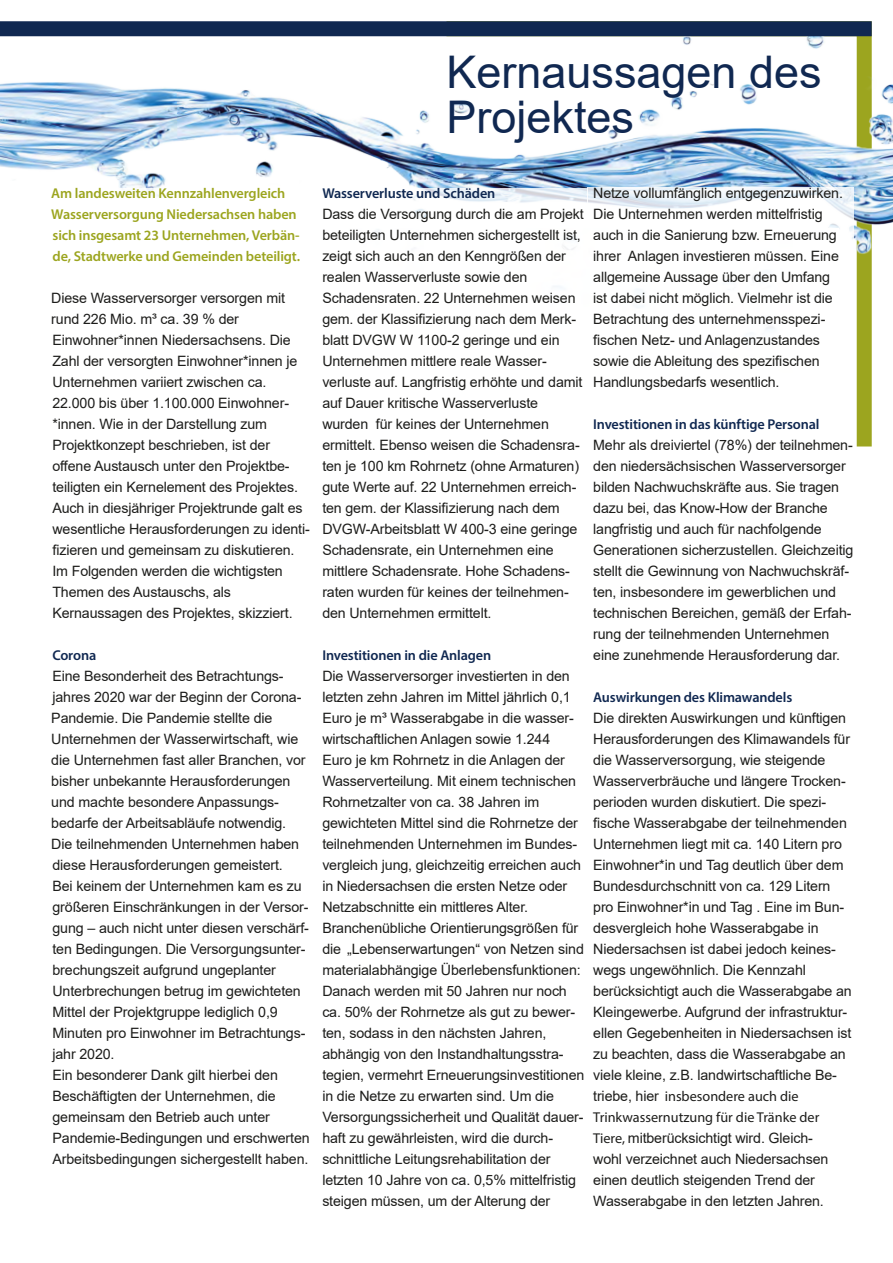
<style>
.page{position:relative;width:893px;height:1263px;background:#fff}
.page>*{position:absolute;margin:0;border:0;box-sizing:border-box;transform-origin:0 0}
.t1{font:45px/45px "Arial";color:#102851}
.t2{font:14.25px/21px "Arial";letter-spacing:-.01em;color:#1d1d1b}
.t3{font:600 14.25px/21px "Myriad Pro";letter-spacing:-.01em;color:#9ca51f}
.t4{font:600 14.25px "Myriad Pro";letter-spacing:-.01em;color:#102851}
.t5{font:14.25px/21px "Myriad Pro";color:#1d1d1b}
.s1{font-family:"Arial"}
.s2{font-family:"Myriad Pro"}
</style>
<div class="page">
<svg style="left:0;top:21px;width:887px;height:426px"></svg>
<div style="left:51px;top:188px;width:266px;height:1024px;background:#fff"></div>
<div style="left:319px;top:188px;width:269px;height:1025px;background:#fff"></div>
<div style="left:587px;top:188px;width:267px;height:1025px;background:#fff"></div>
<h1 class="t1" style="left:446px;top:54px;width:377px">Kernaussagen des<br>Projektes</h1>
<p class="t3" style="left:51px;top:184px;width:250px">Am landesweiten Kennzahlenvergleich Wasserversorgung Niedersachsen haben sich insgesamt 23 Unternehmen, Verbän&shy;de, Stadtwerke und Gemeinden beteiligt.</p>
<p class="t2" style="left:51px;top:289px;width:260px">Diese Wasserversorger versorgen mit rund 226 Mio. m³ ca. 39 % der Einwohner*innen Niedersachsens. Die Zahl der versorgten Einwohner*innen je Unternehmen variiert zwischen ca.<br>22.000 bis über 1.100.000 Einwohner-*innen. Wie in der Darstellung zum Projektkonzept beschrieben, ist der offene Austausch unter den Projektbe&shy;teiligten ein Kernelement des Projektes.<br>Auch in diesjähriger Projektrunde galt es wesentliche Herausforderungen zu identi&shy;fizieren und gemeinsam zu diskutieren.<br>Im Folgenden werden die wichtigsten Themen des Austauschs, als Kernaussagen des Projektes, skizziert.</p>
<p class="t4" style="left:52px;top:649px;width:45px">Corona</p>
<p class="t2" style="left:51px;top:667px;width:260px">Eine Besonderheit des Betrachtungs&shy;jahres 2020 war der Beginn der Corona-Pandemie. Die Pandemie stellte die Unternehmen der Wasserwirtschaft, wie die Unternehmen fast aller Branchen, vor bisher unbekannte Herausforderungen und machte besondere Anpassungs&shy;bedarfe der Arbeitsabläufe notwendig.<br>Die teilnehmenden Unternehmen haben diese Herausforderungen gemeistert.<br>Bei keinem der Unternehmen kam es zu größeren Einschränkungen in der Versor&shy;gung – auch nicht unter diesen verschärf&shy;ten Bedingungen. Die Versorgungsunter&shy;brechungszeit aufgrund ungeplanter Unterbrechungen betrug im gewichteten Mittel der Projektgruppe lediglich 0,9<br>Minuten pro Einwohner im Betrachtungs&shy;jahr 2020.<br>Ein besonderer Dank gilt hierbei den Beschäftigten der Unternehmen, die gemeinsam den Betrieb auch unter Pandemie-Bedingungen und erschwerten Arbeitsbedingungen sichergestellt haben.</p>
<p class="t4" style="left:322px;top:187px;width:175px">Wasserverluste und Schäden</p>
<p class="t2" style="left:322px;top:205px;width:263px">Dass die Versorgung durch die am Projekt beteiligten Unternehmen sichergestellt ist, zeigt sich auch an den Kenngrößen der realen Wasserverluste sowie den Schadensraten. 22 Unternehmen weisen gem. der Klassifizierung nach dem Merk&shy;blatt DVGW W 1100-2 geringe und ein Unternehmen mittlere reale Wasser&shy;verluste auf. Langfristig erhöhte und damit auf Dauer kritische Wasserverluste wurden für keines der Unternehmen ermittelt. Ebenso weisen die Schadensra&shy;ten je 100 km Rohrnetz (ohne Armaturen) gute Werte auf. 22 Unternehmen erreich&shy;ten gem. der Klassifizierung nach dem DVGW-Arbeitsblatt W 400-3 eine geringe Schadensrate, ein Unternehmen eine mittlere Schadensrate. Hohe Schadens&shy;raten wurden für keines der teilnehmen&shy;den Unternehmen ermittelt.</p>
<p class="t4" style="left:322px;top:649px;width:170px">Investitionen in die Anlagen</p>
<p class="t2" style="left:322px;top:667px;width:264px">Die Wasserversorger investierten in den letzten zehn Jahren im Mittel jährlich 0,1<br>Euro je m³ Wasserabgabe in die wasser&shy;wirtschaftlichen Anlagen sowie 1.244<br>Euro je km Rohrnetz in die Anlagen der Wasserverteilung. Mit einem technischen Rohrnetzalter von ca. 38 Jahren im gewichteten Mittel sind die Rohrnetze der teilnehmenden Unternehmen im Bundes&shy;vergleich jung, gleichzeitig erreichen auch in Niedersachsen die ersten Netze oder Netzabschnitte ein mittleres Alter.<br>Branchenübliche Orientierungsgrößen für die „Lebenserwartungen“ von Netzen sind materialabhängige Überlebensfunktionen:<br>Danach werden mit 50 Jahren nur noch ca. 50% der Rohrnetze als gut zu bewer&shy;ten, sodass in den nächsten Jahren, abhängig von den Instandhaltungsstra&shy;tegien, vermehrt Erneuerungsinvestitionen in die Netze zu erwarten sind. Um die Versorgungssicherheit und Qualität dauer&shy;haft zu gewährleisten, wird die durch&shy;schnittliche Leitungsrehabilitation der letzten 10 Jahre von ca. 0,5% mittelfristig steigen müssen, um der Alterung der</p>
<p class="t2" style="left:593px;top:184px;width:251px">Netze vollumfänglich entgegenzuwirken.<br>Die Unternehmen werden mittelfristig auch in die Sanierung bzw. Erneuerung ihrer Anlagen investieren müssen. Eine allgemeine Aussage über den Umfang ist dabei nicht möglich. Vielmehr ist die Betrachtung des unternehmensspezi&shy;fischen Netz- und Anlagenzustandes sowie die Ableitung des spezifischen Handlungsbedarfs wesentlich.</p>
<p class="t4" style="left:593px;top:418px;width:228px">Investitionen in das künftige Personal</p>
<p class="t2" style="left:593px;top:436px;width:262px">Mehr als dreiviertel (78%) der teilnehmen&shy;den niedersächsischen Wasserversorger bilden Nachwuchskräfte aus. Sie tragen dazu bei, das Know-How der Branche langfristig und auch für nachfolgende Generationen sicherzustellen. Gleichzeitig stellt die Gewinnung von Nachwuchskräf&shy;ten, insbesondere im gewerblichen und technischen Bereichen, gemäß der Erfah&shy;rung der teilnehmenden Unternehmen eine zunehmende Herausforderung dar.</p>
<p class="t4" style="left:593px;top:691px;width:201px">Auswirkungen des Klimawandels</p>
<p class="t2" style="left:593px;top:709px;width:260px">Die direkten Auswirkungen und künftigen Herausforderungen des Klimawandels für die Wasserversorgung, wie steigende Wasserverbräuche und längere Trocken&shy;perioden wurden diskutiert. Die spezi&shy;fische Wasserabgabe der teilnehmenden Unternehmen liegt mit ca. 140 Litern pro Einwohner*in und Tag deutlich über dem Bundesdurchschnitt von ca. 129 Litern pro Einwohner*in und Tag . Eine im Bun&shy;desvergleich hohe Wasserabgabe in Niedersachsen ist dabei jedoch keines&shy;wegs ungewöhnlich. Die Kennzahl berücksichtigt auch die Wasserabgabe an Kleingewerbe. Aufgrund der infrastruktur&shy;ellen Gegebenheiten in Niedersachsen ist zu beachten, dass die Wasserabgabe an viele kleine, z.B. landwirtschaftliche Be-</p>
<p class="t5" style="left:593px;top:1087px;width:228px"><span class="s1">triebe, hier</span> insbesondere auch die<br>Trinkwassernutzung für die Tränke der</p>
<p class="t2" style="left:593px;top:1129px;width:237px"><span class="s2">Tiere,</span> mitberücksichtigt wird. Gleich&shy;wohl verzeichnet auch Niedersachsen einen deutlich steigenden Trend der Wasserabgabe in den letzten Jahren.</p>
</div>
